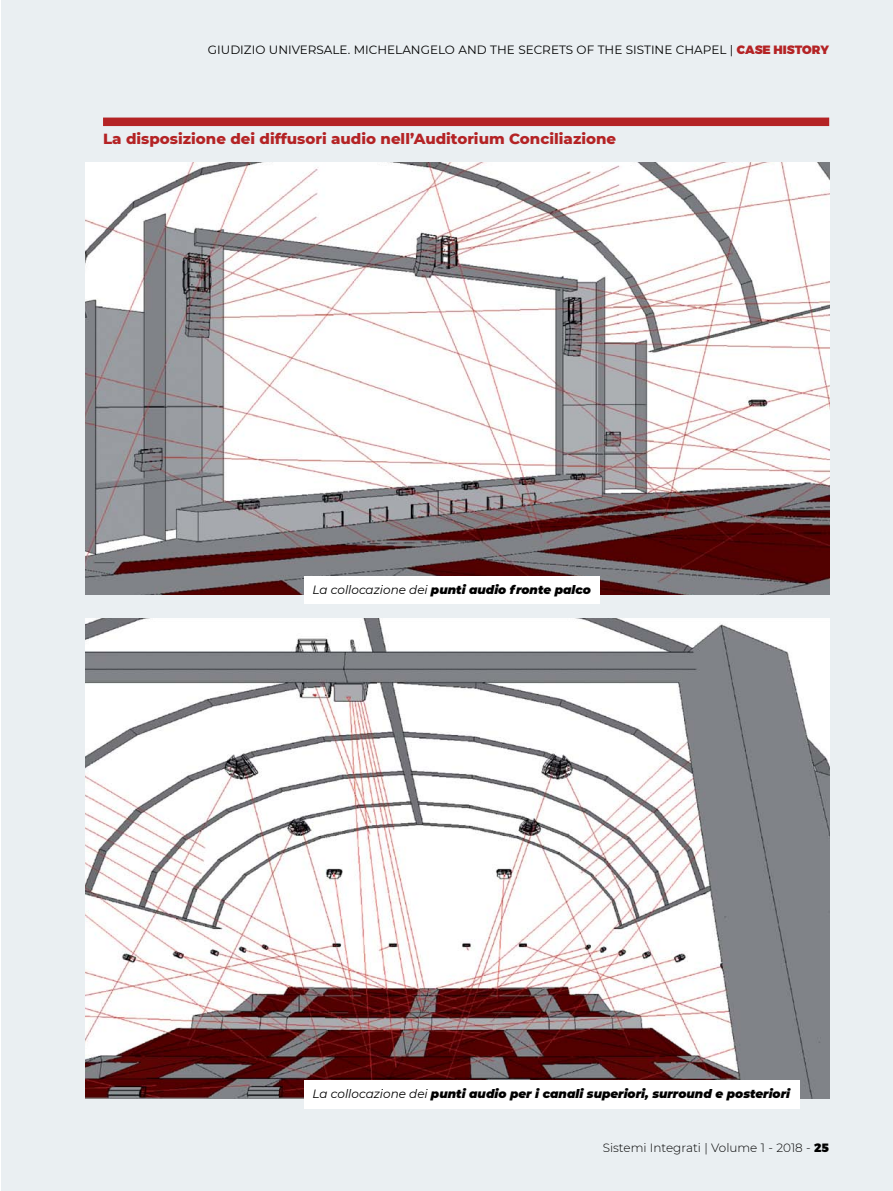
<style>
.page{position:relative;width:893px;height:1191px;background:#fff}
.page>*{position:absolute;margin:0;border:0;box-sizing:border-box;transform-origin:0 0}
.Capitoletto{font:800 15px "Montserrat";color:#b42325}
.Caption_Testo_Eviden{font:italic 900 12px "Montserrat";color:#000}
.t1{font:12px "Montserrat";color:#000}
.Layout_Piè_di_pagina{font:300 12px "Montserrat";color:#000}
.s1{font-weight:900;color:#b42325}
.s2{font-weight:400}
.s3{font-weight:900}
</style>
<div class="page">
<div style="left:2px;top:0;width:891px;height:1191px;background:#eaeff2"></div>
<div style="left:103px;top:118px;width:726px;height:8px;background:#b42325"></div>
<img style="left:85px;top:162px;width:744px;height:432px">
<img style="left:85px;top:618px;width:744px;height:480px">
<div style="left:304px;top:576px;width:295px;height:27px;background:#fff"></div>
<div style="left:304px;top:1080px;width:495px;height:28px;background:#fff"></div>
<p class="t1" style="left:208px;top:41px;width:623px">GIUDIZIO UNIVERSALE. MICHELANGELO AND THE SECRETS OF THE SISTINE CHAPEL | <span class="s1">CASE HISTORY</span></p>
<p class="Capitoletto" style="left:103px;top:128px;width:515px">La disposizione dei diffusori audio nell’Auditorium Conciliazione</p>
<p class="Caption_Testo_Eviden" style="left:313px;top:581px;width:280px"><span class="s2">La collocazione dei</span> punti audio fronte palco</p>
<p class="Caption_Testo_Eviden" style="left:313px;top:1085px;width:479px"><span class="s2">La collocazione dei</span> punti audio per i canali superiori, surround e posteriori</p>
<p class="Layout_Piè_di_pagina" style="left:603px;top:1140px;width:228px">Sistemi Integrati | Volume 1 - 2018 - <span class="s3">25</span></p>
</div>
